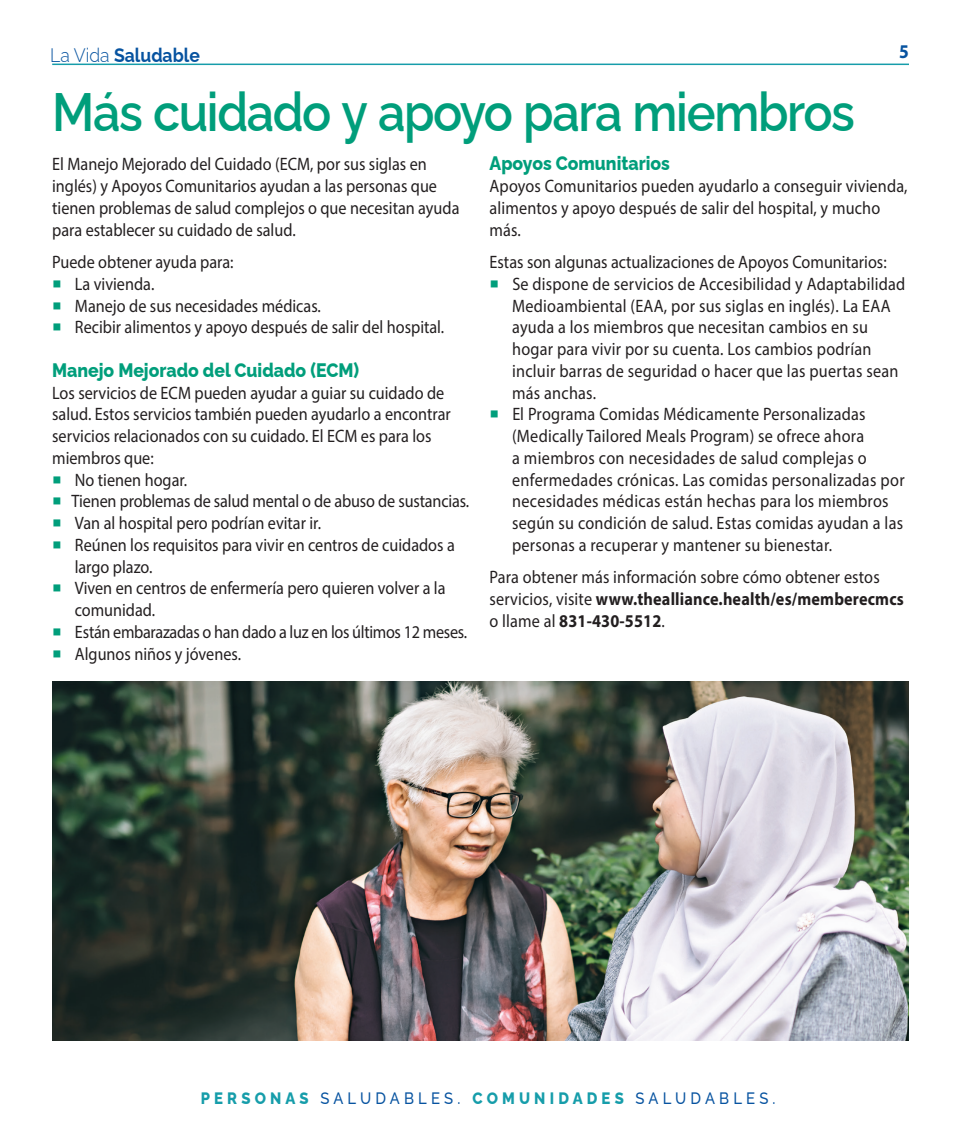
<style>
.page{position:relative;width:972px;height:1134px;background:#fff}
.page>*{position:absolute;margin:0;border:0;box-sizing:border-box;transform-origin:0 0}
.t1{font:600 54px "Raleway";letter-spacing:-.03em;color:#009e7b;scale:.9 1}
.t2{font:800 19.5px "Raleway";color:#009e7b;scale:.9 1}
.t3{font:700 19.5px "Raleway";color:#0753a0;scale:.9 1}
.t4{font:700 19.5px "Myriad Pro";color:#0753a0;scale:.9 1}
.t5{font:18px/21.8px "Myriad Pro";color:#231f20;scale:.9 1}
.t6{font:18px "Myriad Pro";letter-spacing:-.02em;color:#231f20;scale:.9 1}
.t7{font:500 16.5px "Raleway";letter-spacing:.28em;color:#0753a0;scale:.9 1}
.s1{font-weight:300}
.s2{font-family:"Minion Pro";font-weight:500;font-size:24px;color:#009e7b}
.s3{font-weight:700}
.s4{font-weight:800;color:#169daa}
</style>
<div class="page">
<img style="left:52px;top:681px;width:857px;height:359px">
<hr style="left:52px;top:64px;width:857px;height:1px;background:#169daa">
<p class="t3" style="left:50px;top:40px;width:168px"><span class="s1">La Vida</span> Saludable</p>
<p class="t4" style="left:899px;top:39px;width:12px">5</p>
<h1 class="t1" style="left:52px;top:69px;width:893px">Más cuidado y apoyo para miembros</h1>
<p class="t5" style="left:52px;top:153px;width:454px">El Manejo Mejorado del Cuidado (ECM, por sus siglas en inglés) y Apoyos Comunitarios ayudan a las personas que tienen problemas de salud complejos o que necesitan ayuda para establecer su cuidado de salud.</p>
<p class="t5" style="left:52px;top:251px;width:203px">Puede obtener ayuda para:</p>
<p class="t5" style="left:52px;top:273px;width:115px"><span class="s2">■</span> La vivienda.</p>
<p class="t5" style="left:52px;top:294px;width:300px"><span class="s2">■</span> Manejo de sus necesidades médicas.</p>
<p class="t5" style="left:52px;top:316px;width:437px"><span class="s2">■</span> Recibir alimentos y apoyo después de salir del hospital.</p>
<p class="t2" style="left:52px;top:354px;width:343px">Manejo Mejorado del Cuidado (ECM)</p>
<p class="t5" style="left:52px;top:381px;width:444px">Los servicios de ECM pueden ayudar a guiar su cuidado de salud. Estos servicios también pueden ayudarlo a encontrar servicios relacionados con su cuidado. El ECM es para los miembros que:</p>
<p class="t5" style="left:52px;top:468px;width:152px"><span class="s2">■</span> No tienen hogar.</p>
<p class="t5" style="left:52px;top:490px;width:465px"><span class="s2">■</span> Tienen problemas de salud mental o de abuso de sustancias.</p>
<p class="t5" style="left:52px;top:512px;width:300px"><span class="s2">■</span> Van al hospital pero podrían evitar ir.</p>
<p class="t5" style="left:75px;top:534px;width:424px;text-indent:-23px"><span class="s2">■</span> Reúnen los requisitos para vivir en centros de cuidados a largo plazo.</p>
<p class="t5" style="left:75px;top:577px;width:414px;text-indent:-23px"><span class="s2">■</span> Viven en centros de enfermería pero quieren volver a la comunidad.</p>
<p class="t6" style="left:52px;top:621px;width:462px"><span class="s2">■</span> Están embarazadas o han dado a luz en los últimos 12 meses.</p>
<p class="t5" style="left:52px;top:642px;width:211px"><span class="s2">■</span> Algunos niños y jóvenes.</p>
<p class="t2" style="left:490px;top:148px;width:202px">Apoyos Comunitarios</p>
<p class="t5" style="left:490px;top:175px;width:466px">Apoyos Comunitarios pueden ayudarlo a conseguir vivienda, alimentos y apoyo después de salir del hospital, y mucho más.</p>
<p class="t5" style="left:490px;top:251px;width:443px">Estas son algunas actualizaciones de Apoyos Comunitarios:</p>
<p class="t5" style="left:512px;top:273px;width:439px;text-indent:-23px"><span class="s2">■</span> Se dispone de servicios de Accesibilidad y Adaptabilidad Medioambiental (EAA, por sus siglas en inglés). La EAA ayuda a los miembros que necesitan cambios en su hogar para vivir por su cuenta. Los cambios podrían incluir barras de seguridad o hacer que las puertas sean más anchas.</p>
<p class="t5" style="left:512px;top:403px;width:438px;text-indent:-23px"><span class="s2">■</span> El Programa Comidas Médicamente Personalizadas (Medically Tailored Meals Program) se ofrece ahora<br>a miembros con necesidades de salud complejas o enfermedades crónicas. Las comidas personalizadas por necesidades médicas están hechas para los miembros según su condición de salud. Estas comidas ayudan a las personas a recuperar y mantener su bienestar.</p>
<p class="t5" style="left:490px;top:566px;width:462px">Para obtener más información sobre cómo obtener estos servicios, visite <span class="s3">www.thealliance.health/es/memberecmcs </span>o llame al <span class="s3">831-430-5512</span>.</p>
<p class="t7" style="left:201px;top:1085px;width:640px"><span class="s4">PERSONAS</span> SALUDABLES. <span class="s4">COMUNIDADES</span> SALUDABLES.</p>
</div>
